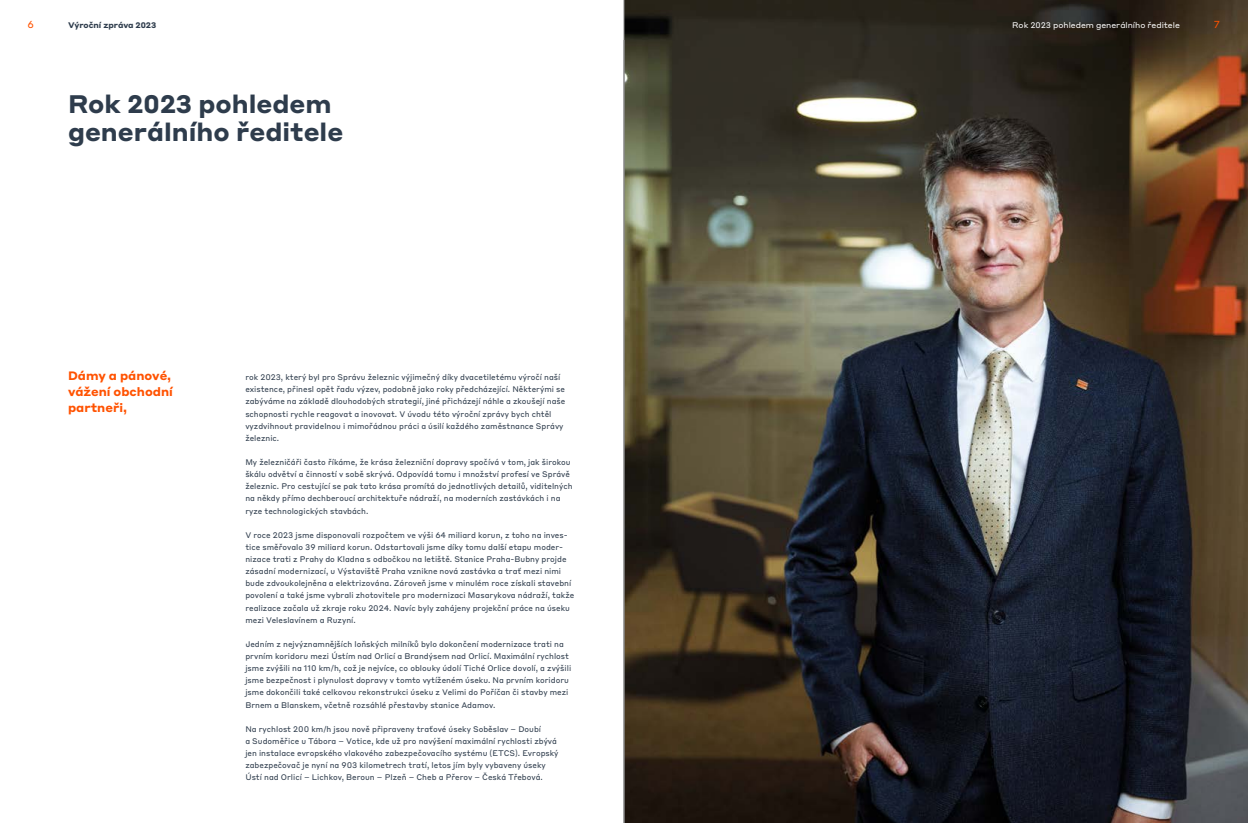
<style>
.page{position:relative;width:1248px;height:823px;background:#fff}
.page>*{position:absolute;margin:0;border:0;box-sizing:border-box;transform-origin:0 0}
.t1{font:700 25px/28px "Styrene A";color:#2e3c4c}
.t2{font:700 12px/16px "Styrene A";color:#ff5200}
.t3{font:10px "Styrene A";color:#ff5200}
.t4{font:10px "Styrene B";color:#ff5200}
.t5{font:8px/12.1px "Styrene B";color:#2e3c4c}
.t6{font:700 8px "Styrene A";letter-spacing:-.005em;color:#2e3c4c}
.t7{font:8px "Styrene A";letter-spacing:-.005em;color:#fff}
.s1{font-family:"Styrene B"}
</style>
<div class="page">
<img style="left:624px;top:0;width:623px;height:822px">
<hr style="left:623px;top:0;width:1px;height:822px;background:#878787">
<p class="t3" style="left:27px;top:16px;width:8px">8<span class="s1">6</span></p>
<p class="t6" style="left:68px;top:19px;width:90px">Výroční zpráva 2023</p>
<p class="t6" style="left:68px;top:19px;width:77px">roknazeleznici.cz</p>
<p class="t4" style="left:1213px;top:16px;width:8px">7</p>
<p class="t7" style="left:1012px;top:19px;width:169px">Rok 2023 pohledem generálního ředitele</p>
<h1 class="t1" style="left:68px;top:88px;width:277px">Rok 2023 pohledem generálního ředitele</h1>
<h2 class="t2" style="left:68px;top:366px;width:106px">Dámy a pánové, vážení obchodní partneři,</h2>
<p class="t5" style="left:245px;top:370px;width:321px">rok 2023, který byl pro Správu železnic výjimečný díky dvacetiletému výročí naší existence, přinesl opět řadu výzev, podobně jako roky předcházející. Některými se zabýváme na základě dlouhodobých strategií, jiné přicházejí náhle a zkoušejí naše schopnosti rychle reagovat a inovovat. V úvodu této výroční zprávy bych chtěl vyzdvihnout pravidelnou i mimořádnou práci a úsilí každého zaměstnance Správy železnic.</p>
<p class="t5" style="left:245px;top:455px;width:329px">My železničáři často říkáme, že krása železniční dopravy spočívá v tom, jak širokou škálu odvětví a činností v sobě skrývá. Odpovídá tomu i množství profesí ve Správě železnic. Pro cestující se pak tato krása promítá do jednotlivých detailů, viditelných na někdy přímo dechberoucí architektuře nádraží, na moderních zastávkách i na ryze technologických stavbách.</p>
<p class="t5" style="left:245px;top:528px;width:330px">V roce 2023 jsme disponovali rozpočtem ve výši 64 miliard korun, z toho na inves&shy;tice směřovalo 39 miliard korun. Odstartovali jsme díky tomu další etapu moder&shy;nizace trati z Prahy do Kladna s odbočkou na letiště. Stanice Praha-Bubny projde zásadní modernizací, u Výstaviště Praha vznikne nová zastávka a trať mezi nimi bude zdvoukolejněna a elektrizována. Zároveň jsme v minulém roce získali stavební povolení a také jsme vybrali zhotovitele pro modernizaci Masarykova nádraží, takže realizace začala už zkraje roku 2024. Navíc byly zahájeny projekční práce na úseku mezi Veleslavínem a Ruzyní.</p>
<p class="t5" style="left:245px;top:637px;width:327px">Jedním z nejvýznamnějších loňských milníků bylo dokončení modernizace trati na prvním koridoru mezi Ústím nad Orlicí a Brandýsem nad Orlicí. Maximální rychlost jsme zvýšili na 110 km/h, což je nejvíce, co oblouky údolí Tiché Orlice dovolí, a zvýšili jsme bezpečnost i plynulost dopravy v tomto vytíženém úseku. Na prvním koridoru jsme dokončili také celkovou rekonstrukci úseku z Velimi do Poříčan či stavby mezi Brnem a Blanskem, včetně rozsáhlé přestavby stanice Adamov.</p>
<p class="t5" style="left:245px;top:721px;width:315px">Na rychlost 200 km/h jsou nově připraveny traťové úseky Soběslav – Doubí<br>a Sudoměřice u Tábora – Votice, kde už pro navýšení maximální rychlosti zbývá jen instalace evropského vlakového zabezpečovacího systému (ETCS). Evropský zabezpečovač je nyní na 903 kilometrech tratí, letos jím byly vybaveny úseky Ústí nad Orlicí – Lichkov, Beroun – Plzeň – Cheb a Přerov – Česká Třebová.</p>
</div>
